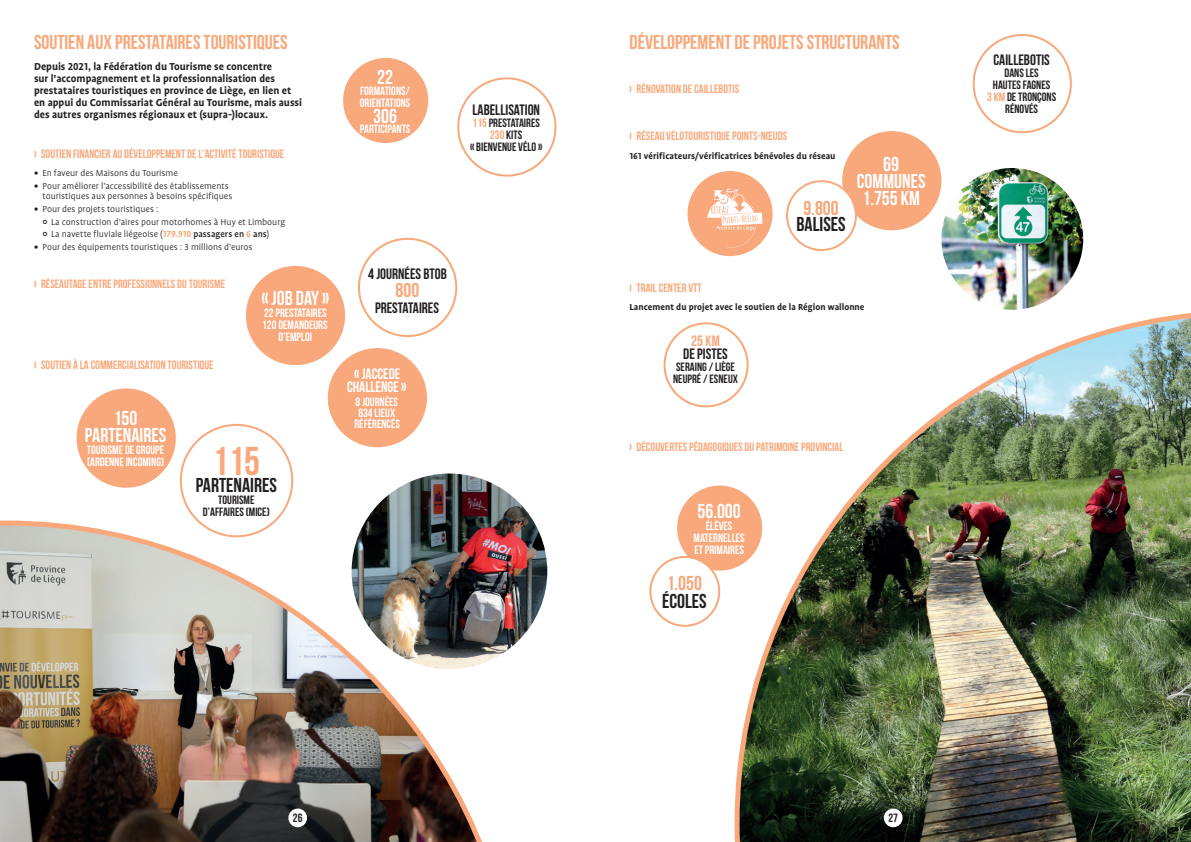
<style>
.page{position:relative;width:1191px;height:842px;background:#fff}
.page>*{position:absolute;margin:0;border:0;box-sizing:border-box;transform-origin:0 0}
.t1{font:700 40px "Bebas Neue";color:#f8a87b}
.t2{font:700 20px "Bebas Neue";color:#f8a87b}
.t3{font:700 20px/17px "Bebas Neue";color:#fff;text-align:center}
.t4{font:700 20px "Bebas Neue";color:#231f20}
.t5{font:700 15px "Bebas Neue";color:#231f20}
.t6{font:700 15px/13px "Bebas Neue";color:#fff;text-align:center}
.t7{font:700 15px "Bebas Neue";color:#f8a87b}
.t8{font:700 12px "Bebas Neue";color:#f8a87b}
.t9{font:700 12px/12px "Bebas Neue";color:#fff;text-align:center}
.t10{font:700 12px/12px "Bebas Neue";color:#231f20;text-align:center}
.t11{font:700 11.5px/12px "Profile OT";color:#231f20}
.t12{font:300 10px/12.8px "Profile OT";color:#231f20}
.t13{font:700 10px "Profile OT";letter-spacing:.005em;color:#231f20}
.s1{font-weight:700}
.s2{font-weight:700;color:#f8a87b}
.s3{font-weight:500}
.s4{color:#f8a87b}
</style>
<div class="page">
<img style="left:0;top:520px;width:519px;height:322px">
<img style="left:734px;top:313px;width:457px;height:529px">
<img style="left:351px;top:473px;width:196px;height:196px;border-radius:98px">
<img style="left:941px;top:168px;width:142px;height:142px;border-radius:71px">
<div style="left:457px;top:77px;width:99px;height:100px;border:2px solid #f8a87b;border-radius:50%"></div>
<div style="left:180px;top:424px;width:113px;height:113px;border:2px solid #f8a87b;border-radius:50%"></div>
<div style="left:358px;top:238px;width:99px;height:99px;border:2px solid #f8a87b;border-radius:50%"></div>
<div style="left:343px;top:58px;width:85px;height:85px;background:#f8a87b;border-radius:50%"></div>
<div style="left:77px;top:388px;width:99px;height:100px;background:#f8a87b;border-radius:50%"></div>
<div style="left:246px;top:266px;width:99px;height:99px;background:#f8a87b;border-radius:50%"></div>
<div style="left:328px;top:348px;width:99px;height:99px;background:#f8a87b;border-radius:50%"></div>
<div style="left:687px;top:171px;width:85px;height:85px;background:#f8a87b;border-radius:50%"></div>
<svg style="left:707px;top:189px;width:55px;height:59px"></svg>
<div style="left:972px;top:34px;width:99px;height:99px;border:2px solid #f8a87b;border-radius:50%"></div>
<div style="left:663px;top:322px;width:85px;height:85px;border:2px solid #f8a87b;border-radius:50%"></div>
<div style="left:842px;top:131px;width:99px;height:99px;background:#f8a87b;border-radius:50%"></div>
<div style="left:677px;top:486px;width:85px;height:85px;background:#f8a87b;border-radius:50%"></div>
<div style="left:650px;top:557px;width:69px;height:69px;background:#fff;border-radius:50%"></div>
<div style="left:649px;top:556px;width:71px;height:71px;border:2px solid #f8a87b;border-radius:50%"></div>
<div style="left:787px;top:181px;width:69px;height:69px;background:#fff;border-radius:50%"></div>
<div style="left:786px;top:180px;width:71px;height:71px;border:2px solid #f8a87b;border-radius:50%"></div>
<div style="left:884px;top:808px;width:18px;height:19px;background:#fff;border-radius:50%"></div>
<div style="left:288px;top:808px;width:19px;height:19px;background:#fff;border-radius:50%"></div>
<h2 class="t2" style="left:34px;top:31px;width:255px">SOUTIEN AUX PRESTATAIRES TOURISTIQUES</h2>
<p class="t11" style="left:34px;top:60px;width:269px">Depuis 2021, la Fédération du Tourisme se concentre<br>sur l’accompagnement et la professionnalisation des prestataires touristiques en province de Liège, en lien et en appui du Commissariat Général au Tourisme, mais aussi des autres organismes régionaux et (supra-)locaux.</p>
<p class="t8" style="left:34px;top:147px;width:252px">› SOUTIEN FINANCIER AU DÉVELOPPEMENT DE L’ACTIVITÉ TOURISTIQUE</p>
<p class="t12" style="left:34px;top:167px;width:145px"><span class="s1">•</span> En faveur des Maisons du Tourisme</p>
<p class="t12" style="left:43px;top:181px;width:191px;line-height:10px;text-indent:-8px"><span class="s1">•</span> Pour améliorer l’accessibilité des établissements touristiques aux personnes à besoins spécifiques</p>
<p class="t12" style="left:51px;top:202px;width:236px;text-indent:-17px"><span class="s1">•</span> Pour des projets touristiques :<br>La construction d’aires pour motorhomes à Huy et Limbourg<br>La navette fluviale liégeoise (<span class="s2">179.910</span> <span class="s3">passagers en</span> <span class="s2">6</span> <span class="s3">ans</span>)</p>
<p class="t12" style="left:34px;top:241px;width:220px"><span class="s1">•</span> Pour des équipements touristiques : 3 millions d’euros</p>
<p class="t8" style="left:34px;top:278px;width:193px">› RÉSEAUTAGEENTRE PROFESSIONNELS DU TOURISME</p>
<p class="t8" style="left:34px;top:358px;width:181px">› SOUTIEN À LA COMMERCIALISATION TOURISTIQUE</p>
<h2 class="t3" style="left:261px;top:289px;width:69px">«JOB DAY»</h2>
<p class="t9" style="left:262px;top:307px;width:67px">22PRESTATAIRES<br>120 DEMANDEURS<br>D’EMPLOI</p>
<h2 class="t3" style="left:85px;top:409px;width:83px">150<br>PARTENAIRES</h2>
<p class="t9" style="left:87px;top:444px;width:79px;text-align:left">TOURISME DE GROUPE (ARDENNE INCOMING)</p>
<h1 class="t1" style="left:213px;top:439px;width:49px">115</h1>
<h2 class="t4" style="left:196px;top:474px;width:83px">PARTENAIRES</h2>
<p class="t10" style="left:203px;top:494px;width:68px">TOURISME<br>D’AFFAIRES(MICE)</p>
<h2 class="t3" style="left:377px;top:68px;width:17px">22</h2>
<p class="t9" style="left:360px;top:84px;width:52px;text-align:left">FORMATIONS/<br>ORIENTATIONS</p>
<h2 class="t3" style="left:373px;top:107px;width:25px">306</h2>
<p class="t9" style="left:360px;top:122px;width:52px">PARTICIPANTS</p>
<h3 class="t5" style="left:368px;top:266px;width:80px">4 JOURNÉES BTOB</h3>
<h2 class="t2" style="left:395px;top:279px;width:25px">800</h2>
<h3 class="t5" style="left:375px;top:300px;width:66px">PRESTATAIRES</h3>
<h3 class="t6" style="left:347px;top:367px;width:61px">«JACCEDE<br>CHALLENGE»</h3>
<p class="t9" style="left:354px;top:396px;width:47px;line-height:11px">8 JOURNÉES<br>634 LIEUX<br>RÉFÉRENCÉS</p>
<h3 class="t5" style="left:472px;top:101px;width:69px">LABELLISATION</h3>
<p class="t10" style="left:470px;top:116px;width:74px"><span class="s4">115</span> PRESTATAIRES<br><span class="s4">230</span> KITS<br>« BIENVENUE VÉLO »</p>
<h2 class="t2" style="left:629px;top:31px;width:272px">DÉVELOPPEMENT DE PROJETS STRUCTURANTS</h2>
<p class="t8" style="left:629px;top:82px;width:111px">› RÉNOVATION DE CAILLEBOTIS</p>
<p class="t8" style="left:629px;top:130px;width:159px">› RÉSEAU VÉLOTOURISTIQUE POINTS-NŒUDS</p>
<p class="t13" style="left:629px;top:150px;width:207px">161 vérificateurs/vérificatrices bénévoles du réseau</p>
<h2 class="t2" style="left:803px;top:197px;width:37px">9.800</h2>
<h2 class="t4" style="left:796px;top:213px;width:51px">BALISES</h2>
<h2 class="t3" style="left:857px;top:156px;width:70px">69<br>COMMUNES<br>1.755 KM</h2>
<p class="t8" style="left:629px;top:281px;width:74px">› TRAIL CENTER VTT</p>
<p class="t13" style="left:629px;top:302px;width:236px">Lancement du projet avec le soutien de la Région wallonne</p>
<h3 class="t7" style="left:691px;top:333px;width:30px">25 KM</h3>
<h3 class="t5" style="left:683px;top:346px;width:46px">DE PISTES</h3>
<p class="t10" style="left:673px;top:361px;width:66px;text-align:left">SERAING / LIÈGE<br>NEUPRÉ / ESNEUX</p>
<p class="t8" style="left:629px;top:440px;width:215px">› DÉCOUVERTES PÉDAGOGIQUES DU PATRIMOINE PROVINCIAL</p>
<h2 class="t3" style="left:697px;top:502px;width:45px">56.000</h2>
<p class="t9" style="left:693px;top:519px;width:53px">ÉLÈVES<br>MATERNELLES<br>ET PRIMAIRES</p>
<h2 class="t2" style="left:666px;top:572px;width:37px">1.050</h2>
<h2 class="t4" style="left:662px;top:590px;width:46px">ÉCOLES</h2>
<h3 class="t5" style="left:993px;top:52px;width:58px">CAILLEBOTIS</h3>
<p class="t10" style="left:987px;top:67px;width:71px">DANS LES<br>HAUTES FAGNES<br><span class="s4">3 KM</span> DE TRONÇONS<br>RÉNOVÉS</p>
<p class="t10" style="left:293px;top:812px;width:11px">26</p>
<p class="t10" style="left:888px;top:812px;width:11px">27</p>
</div>
